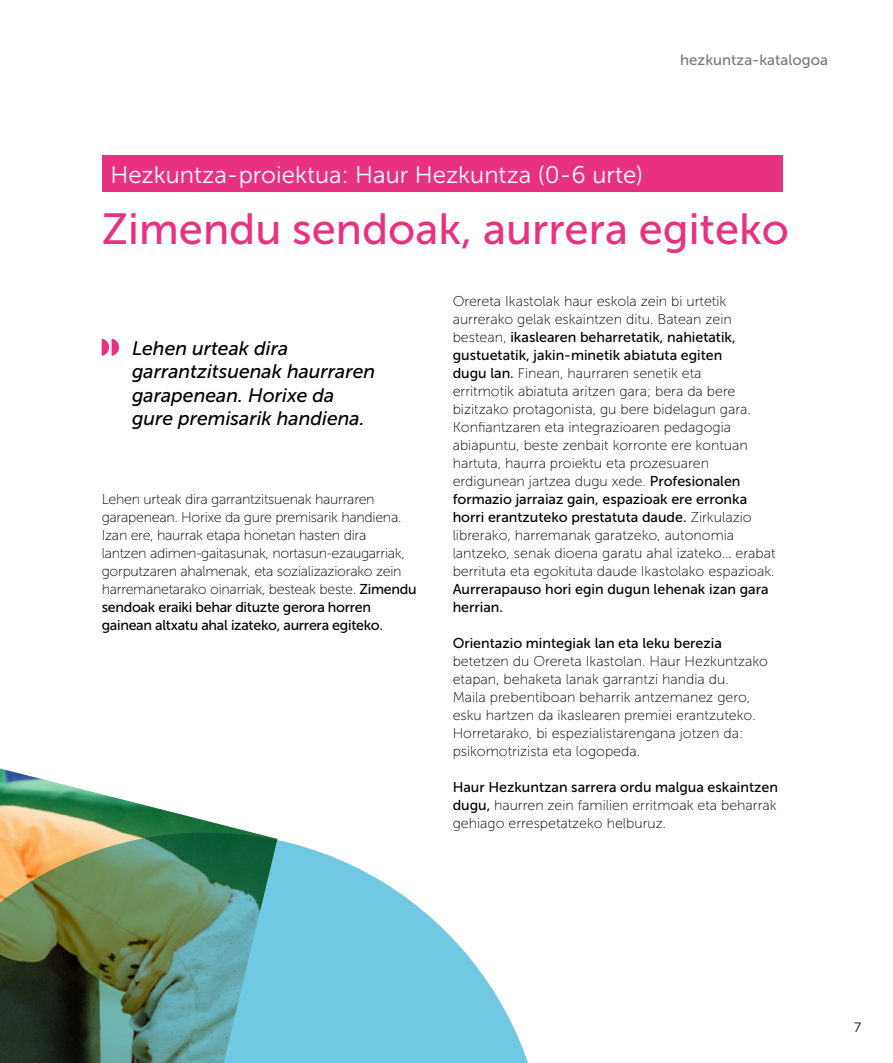
<style>
.page{position:relative;width:893px;height:1063px;background:#fff}
.page>*{position:absolute;margin:0;border:0;box-sizing:border-box;transform-origin:0 0}
.t1{font:43.5px "Museo Sans 500";color:#e83181}
.t2{font:24px "Museo Sans 300";color:#fff}
.t3{font:italic 19.5px/23.4px "Museo Sans 500";color:#000}
.t4{font:15px "Museo Sans 500";color:#76797b}
.t5{font:14.25px/18px "Museo Sans 100";color:#000}
.t6{font:14.25px/18px "Museo Sans 100";letter-spacing:-.02em;color:#000}
.t7{font:13.5px "Museo Sans 300";color:#000}
.s1{font-family:"Museo Sans 500"}
</style>
<div class="page">
<div style="left:102px;top:156px;width:680px;height:36px;background:#e83181"></div>
<svg style="left:277px;top:838px;width:251px;height:225px;fill:#70c8e3"></svg>
<svg style="left:102px;top:339px;width:17px;height:17px"></svg>
<img style="left:0;top:768px;width:277px;height:295px">
<p class="t4" style="left:680px;top:51px;width:149px">hezkuntza-katalogoa</p>
<p class="t2" style="left:110px;top:161px;width:534px">Hezkuntza-proiektua: Haur Hezkuntza (0-6 urte)</p>
<p class="t1" style="left:102px;top:205px;width:689px">Zimendu sendoak, aurrera egiteko</p>
<p class="t3" style="left:132px;top:337px;width:245px">Lehen urteak dira garrantzitsuenak haurraren garapenean. Horixe da gure premisarik handiena.</p>
<p class="t6" style="left:102px;top:490px;width:316px">Lehen urteak dira garrantzitsuenak haurraren garapenean. Horixe da gure premisarik handiena.<br>Izan ere, haurrak etapa honetan hasten dira<br>lantzen adimen-gaitasunak, nortasun-ezaugarriak, gorputzaren ahalmenak, eta sozializaziorako zein harremanetarako oinarriak, besteak beste. <span class="s1">Zimendu sendoak eraiki behar dituzte gerora horren gainean altxatu ahal izateko, aurrera egiteko.</span></p>
<p class="t5" style="left:453px;top:292px;width:324px">Orereta Ikastolak haur eskola zein bi urtetik aurrerako gelak eskaintzen ditu. Batean zein bestean, <span class="s1">ikaslearen beharretatik, nahietatik, gustuetatik, jakin-minetik abiatuta egiten<br>dugu lan.</span> Finean, haurraren senetik eta<br>erritmotik abiatuta aritzen gara; bera da bere bizitzako protagonista, gu bere bidelagun gara.<br>Konfiantzaren eta integrazioaren pedagogia abiapuntu, beste zenbait korronte ere kontuan hartuta, haurra proiektu eta prozesuaren erdigunean jartzea dugu xede. <span class="s1">Profesionalen formazio jarraiaz gain, espazioak ere erronka horri erantzuteko prestatuta daude.</span> Zirkulazio librerako, harremanak garatzeko, autonomia lantzeko, senak dioena garatu ahal izateko… erabat berrituta eta egokituta daude Ikastolako espazioak.<br><span class="s1">Aurrerapauso hori egin dugun lehenak izan gara herrian.</span></p>
<p class="t5" style="left:453px;top:634px;width:317px"><span class="s1">Orientazio mintegiak lan eta leku berezia </span>betetzen du Orereta Ikastolan. Haur Hezkuntzako etapan, behaketa lanak garrantzi handia du.<br>Maila prebentiboan beharrik antzemanez gero, esku hartzen da ikaslearen premiei erantzuteko.<br>Horretarako, bi espezialistarengana jotzen da: psikomotrizista eta logopeda.</p>
<p class="t5" style="left:453px;top:778px;width:327px;text-align:justify"><span class="s1">Haur Hezkuntzan sarrera ordu malgua eskaintzen dugu,</span> haurren zein familien erritmoak eta beharrak gehiago errespetatzeko helburuz.</p>
<p class="t7" style="left:854px;top:1020px;width:9px">7</p>
</div>
